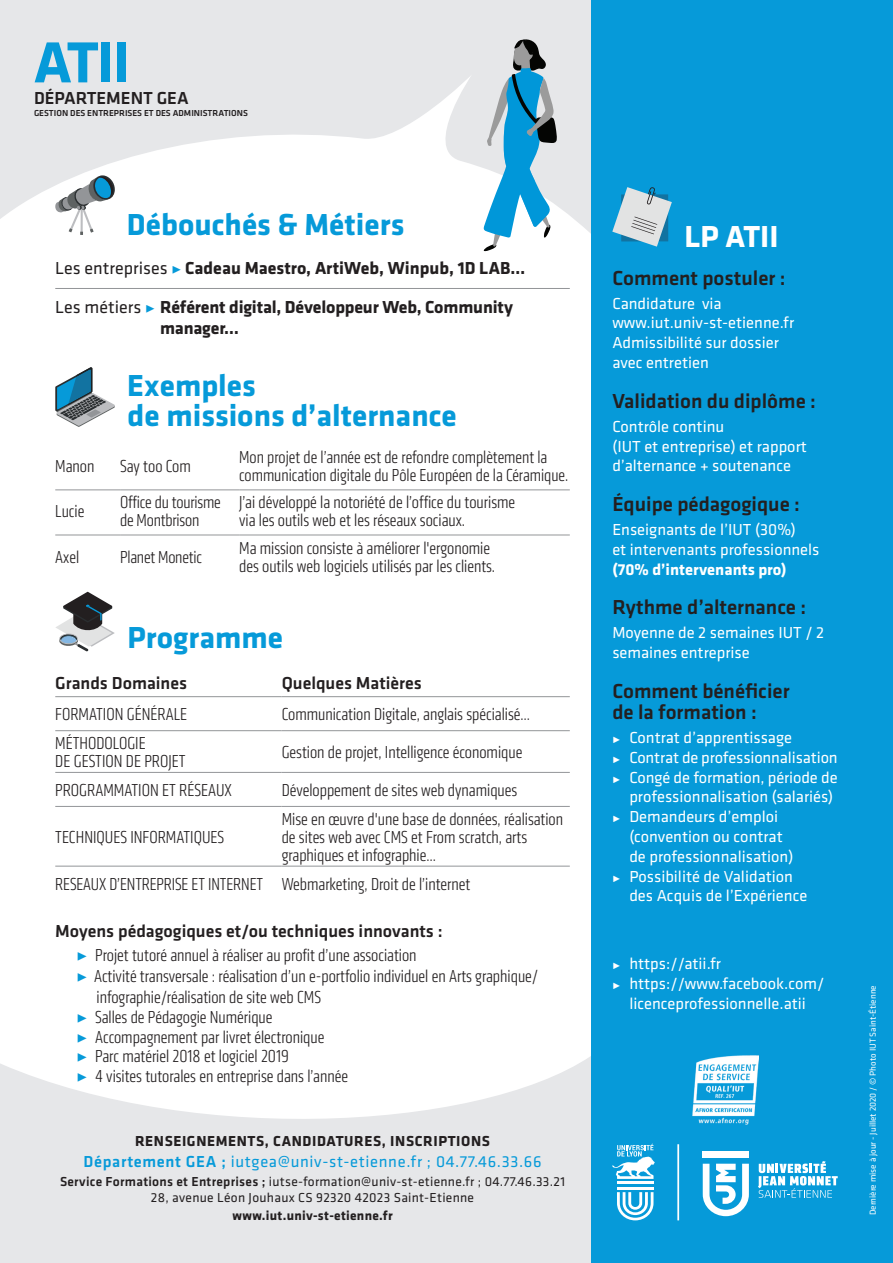
<style>
.page{position:relative;width:893px;height:1263px;background:#fff}
.page>*{position:absolute;margin:0;border:0;box-sizing:border-box;transform-origin:0 0}
.t1{font:700 60px "Klavika";color:#069ad9}
.t2{font:700 31.5px/30px "Klavika";color:#069ad9}
.t3{font:700 31.5px "Klavika";color:#fff}
.t4{font:500 21px/21px "Klavika";color:#231f20}
.t5{font:300 condensed 18px/18px "Klavika";color:#231f20}
.t6{font:700 18px/39px "Klavika";letter-spacing:-.01em;color:#231f20}
.t7{font:500 18px "Klavika";color:#231f20}
.t8{font:16.5px/19.8px "Klavika";color:#fff}
.t9{font:16.5px "Klavika";letter-spacing:.04em;color:#069ad9}
.t10{font:700 16.5px "Klavika";color:#fff}
.t11{font:700 15px "Klavika";letter-spacing:.04em;color:#231f20}
.t12{font:13.5px/16.5px "Klavika";letter-spacing:.02em;color:#231f20;text-align:center}
.t13{font:700 13.5px "Klavika";letter-spacing:.02em;color:#231f20}
.t14{font:9px "Klavika";color:#fff}
.t15{font:500 9px "Klavika";color:#231f20}
.s1{font-weight:400}
.s2{font-family:"Minion Pro";font-size:16.5px;color:#069ad9}
.s3{font-weight:500;font-stretch:normal}
.s4{font-family:"Minion Pro";font-weight:700;font-stretch:normal;color:#069ad9}
.s5{font-weight:500}
.s6{font-weight:700;font-size:12.75px}
</style>
<div class="page">
<svg style="left:0;top:1056px;width:591px;height:207px;fill:#e6e7e9"></svg>
<svg style="left:0;top:0;width:591px;height:233px;fill:#e6e7e9"></svg>
<svg style="left:483px;top:37px;width:74px;height:214px"></svg>
<div style="left:591px;top:0;width:302px;height:1263px;background:#069ad9"></div>
<svg style="left:617px;top:1192px;width:36px;height:28px"></svg>
<hr style="left:617px;top:1187px;width:36px;height:2px;background:#fff">
<hr style="left:617px;top:1181px;width:36px;height:3px;background:#fff">
<svg style="left:612px;top:1144px;width:43px;height:35px"></svg>
<hr style="left:677px;top:1144px;width:2px;height:76px;background:#fff">
<div style="left:703px;top:1151px;width:46px;height:6px;background:#fff"></div>
<svg style="left:703px;top:1164px;width:46px;height:52px"></svg>
<svg style="left:758px;top:1161px;width:80px;height:37px"></svg>
<svg style="left:612px;top:187px;width:60px;height:60px"></svg>
<svg style="left:634px;top:217px;width:23px;height:8px"></svg>
<svg style="left:633px;top:220px;width:23px;height:8px"></svg>
<svg style="left:632px;top:223px;width:23px;height:8px"></svg>
<svg style="left:631px;top:226px;width:23px;height:8px"></svg>
<svg style="left:54px;top:175px;width:62px;height:60px"></svg>
<svg style="left:55px;top:367px;width:60px;height:60px"></svg>
<hr style="left:55px;top:489px;width:65px;height:1px;background:#939598">
<hr style="left:120px;top:489px;width:119px;height:1px;background:#939598">
<hr style="left:239px;top:489px;width:331px;height:1px;background:#939598">
<hr style="left:55px;top:535px;width:65px;height:1px;background:#939598">
<hr style="left:120px;top:535px;width:119px;height:1px;background:#939598">
<hr style="left:239px;top:535px;width:331px;height:1px;background:#939598">
<svg style="left:56px;top:592px;width:59px;height:60px"></svg>
<hr style="left:55px;top:696px;width:227px;height:1px;background:#939598">
<hr style="left:282px;top:696px;width:288px;height:1px;background:#939598">
<hr style="left:55px;top:730px;width:227px;height:1px;background:#939598">
<hr style="left:282px;top:730px;width:288px;height:1px;background:#939598">
<hr style="left:55px;top:772px;width:227px;height:1px;background:#939598">
<hr style="left:282px;top:772px;width:288px;height:1px;background:#939598">
<hr style="left:55px;top:806px;width:227px;height:1px;background:#939598">
<hr style="left:282px;top:806px;width:288px;height:1px;background:#939598">
<hr style="left:55px;top:866px;width:227px;height:1px;background:#939598">
<hr style="left:282px;top:866px;width:288px;height:1px;background:#939598">
<hr style="left:55px;top:288px;width:515px;height:1px;background:#939598">
<img style="left:692px;top:1056px;width:66px;height:69px">
<h1 class="t1" style="left:34px;top:19px;width:97px">ATII</h1>
<p class="t7" style="left:34px;top:86px;width:156px">DÉPARTEMENT GEA</p>
<p class="t15" style="left:34px;top:107px;width:215px">GESTION DES ENTREPRISES ET DES ADMINISTRATIONS</p>
<h2 class="t2" style="left:127px;top:208px;width:279px">Débouchés &amp; Métiers</h2>
<p class="t6" style="left:55px;top:247px;width:471px"><span class="s1">Les entreprises</span> <span class="s2">▶</span> Cadeau Maestro, ArtiWeb, Winpub, 1D LAB…<br><span class="s1">Les métiers</span> <span class="s2">▶</span> Référent digital, Développeur Web, Community</p>
<p class="t6" style="left:160px;top:308px;width:80px">manager…</p>
<h2 class="t2" style="left:127px;top:369px;width:331px">Exemples<br>de missions d’alternance</h2>
<p class="t5" style="left:55px;top:458px;width:41px">Manon</p>
<p class="t5" style="left:120px;top:458px;width:72px">Say too Com</p>
<p class="t5" style="left:239px;top:449px;width:331px">Mon projet de l’année est de refondre complètement la communication digitale du Pôle Européen de la Céramique.</p>
<p class="t5" style="left:55px;top:503px;width:31px">Lucie</p>
<p class="t5" style="left:120px;top:494px;width:102px">Office du tourisme de Montbrison</p>
<p class="t5" style="left:239px;top:494px;width:277px">J’ai développé la notoriété de l’office du tourisme via les outils web et les réseaux sociaux.</p>
<p class="t5" style="left:55px;top:548px;width:25px">Axel</p>
<p class="t5" style="left:120px;top:548px;width:83px">Planet Monetic</p>
<p class="t5" style="left:239px;top:539px;width:257px">Ma mission consiste à améliorer l'ergonomie des outils web logiciels utilisés par les clients.</p>
<h2 class="t2" style="left:128px;top:621px;width:157px">Programme</h2>
<p class="t7" style="left:55px;top:670px;width:133px">Grands Domaines</p>
<p class="t7" style="left:282px;top:670px;width:142px">Quelques Matières</p>
<p class="t5" style="left:55px;top:706px;width:134px">FORMATION GÉNÉRALE</p>
<p class="t5" style="left:282px;top:706px;width:250px">Communication Digitale, anglais spécialisé…</p>
<p class="t5" style="left:55px;top:735px;width:132px">MÉTHODOLOGIE<br>DE GESTION DE PROJET</p>
<p class="t5" style="left:282px;top:744px;width:242px">Gestion de projet, Intelligence économique</p>
<p class="t5" style="left:55px;top:781px;width:178px">PROGRAMMATION ET RÉSEAUX</p>
<p class="t5" style="left:282px;top:781px;width:237px">Développement de sites web dynamiques</p>
<p class="t5" style="left:55px;top:828px;width:170px">TECHNIQUES INFORMATIQUES</p>
<p class="t5" style="left:282px;top:810px;width:283px">Mise en œuvre d'une base de données, réalisation de sites web avec CMS et From scratch, arts graphiques et infographie…</p>
<p class="t5" style="left:55px;top:875px;width:416px">RESEAUX D’ENTREPRISE ET INTERNET Webmarketing, Droit de l’internet</p>
<p class="t5" style="left:55px;top:920px;width:389px;line-height:23.7px;text-align:center"><span class="s3">Moyens pédagogiques et/ou techniques innovants : </span><span class="s4">▶</span> Projet tutoré annuel à réaliser au profit d’une association</p>
<p class="t5" style="left:77px;top:967px;width:463px"><span class="s4">▶</span> Activité transversale : réalisation d’un e-portfolio individuel en Arts graphique/</p>
<p class="t5" style="left:97px;top:988px;width:226px">infographie/réalisation de site web CMS</p>
<p class="t5" style="left:77px;top:1009px;width:197px"><span class="s4">▶</span> Salles de Pédagogie Numérique</p>
<p class="t5" style="left:77px;top:1028px;width:249px"><span class="s4">▶</span> Accompagnement par livret électronique</p>
<p class="t5" style="left:77px;top:1048px;width:214px"><span class="s4">▶</span> Parc matériel 2018 et logiciel 2019</p>
<p class="t5" style="left:77px;top:1067px;width:273px"><span class="s4">▶</span> 4 visites tutorales en entreprise dans l’année</p>
<p class="t11" style="left:135px;top:1130px;width:356px">RENSEIGNEMENTS, CANDIDATURES, INSCRIPTIONS</p>
<p class="t9" style="left:84px;top:1150px;width:459px"><span class="s5">Département GEA ;</span> iutgea@univ-st-etienne.fr ; 04.77.46.33.66</p>
<p class="t12" style="left:60px;top:1173px;width:506px"><span class="s5">Service Formations et Entreprises ;</span> iutse-formation@univ-st-etienne.fr ; 04.77.46.33.21<br>28, avenue Léon Jouhaux CS 92320 42023 Saint-Etienne</p>
<p class="t13" style="left:232px;top:1206px;width:162px">www.iut.univ-st-etienne.fr</p>
<h2 class="t3" style="left:685px;top:213px;width:95px">LP ATII</h2>
<p class="t4" style="left:612px;top:267px;width:175px">Comment postuler :</p>
<p class="t8" style="left:612px;top:293px;width:183px">Candidature via www.iut.univ-st-etienne.fr<br>Admissibilité sur dossier avec entretien</p>
<p class="t4" style="left:612px;top:390px;width:205px">Validation du diplôme :</p>
<p class="t8" style="left:612px;top:416px;width:196px">Contrôle continu<br>(IUT et entreprise) et rapport d’alternance + soutenance</p>
<p class="t4" style="left:612px;top:493px;width:189px">Équipe pédagogique :</p>
<p class="t8" style="left:612px;top:519px;width:209px">Enseignants de l’IUT (30%)<br>et intervenants professionnels</p>
<p class="t10" style="left:612px;top:557px;width:176px">(70% d’intervenants pro)</p>
<p class="t4" style="left:612px;top:596px;width:195px">Rythme d’alternance :</p>
<p class="t8" style="left:612px;top:622px;width:213px">Moyenne de 2 semaines IUT / 2 semaines entreprise</p>
<p class="t4" style="left:612px;top:680px;width:179px">Comment bénéficier de la formation :</p>
<p class="t8" style="left:612px;top:727px;width:181px"><span class="s6">˴</span> Contrat d’apprentissage</p>
<p class="t8" style="left:612px;top:747px;width:227px"><span class="s6">˴</span> Contrat de professionnalisation</p>
<p class="t8" style="left:612px;top:767px;width:227px"><span class="s6">˴</span> Congé de formation, période de</p>
<p class="t8" style="left:629px;top:786px;width:205px">professionnalisation (salariés)</p>
<p class="t8" style="left:612px;top:806px;width:167px"><span class="s6">˴</span> Demandeurs d’emploi</p>
<p class="t8" style="left:629px;top:826px;width:155px">(convention ou contrat</p>
<p class="t8" style="left:629px;top:846px;width:166px">de professionnalisation)</p>
<p class="t8" style="left:612px;top:866px;width:182px"><span class="s6">˴</span> Possibilité de Validation</p>
<p class="t8" style="left:629px;top:885px;width:179px">des Acquis de l’Expérience</p>
<p class="t8" style="left:612px;top:953px;width:110px"><span class="s6">˴</span> https://atii.fr</p>
<p class="t8" style="left:612px;top:973px;width:214px"><span class="s6">˴</span> https://www.facebook.com/</p>
<p class="t8" style="left:629px;top:993px;width:178px">licenceprofessionnelle.atii</p>
<p class="t14" style="left:867px;top:1215px;width:231px;rotate:-90deg">Dernière mise à jour - Juillet 2020 / © Photo IUT Saint-Étienne</p>
</div>
